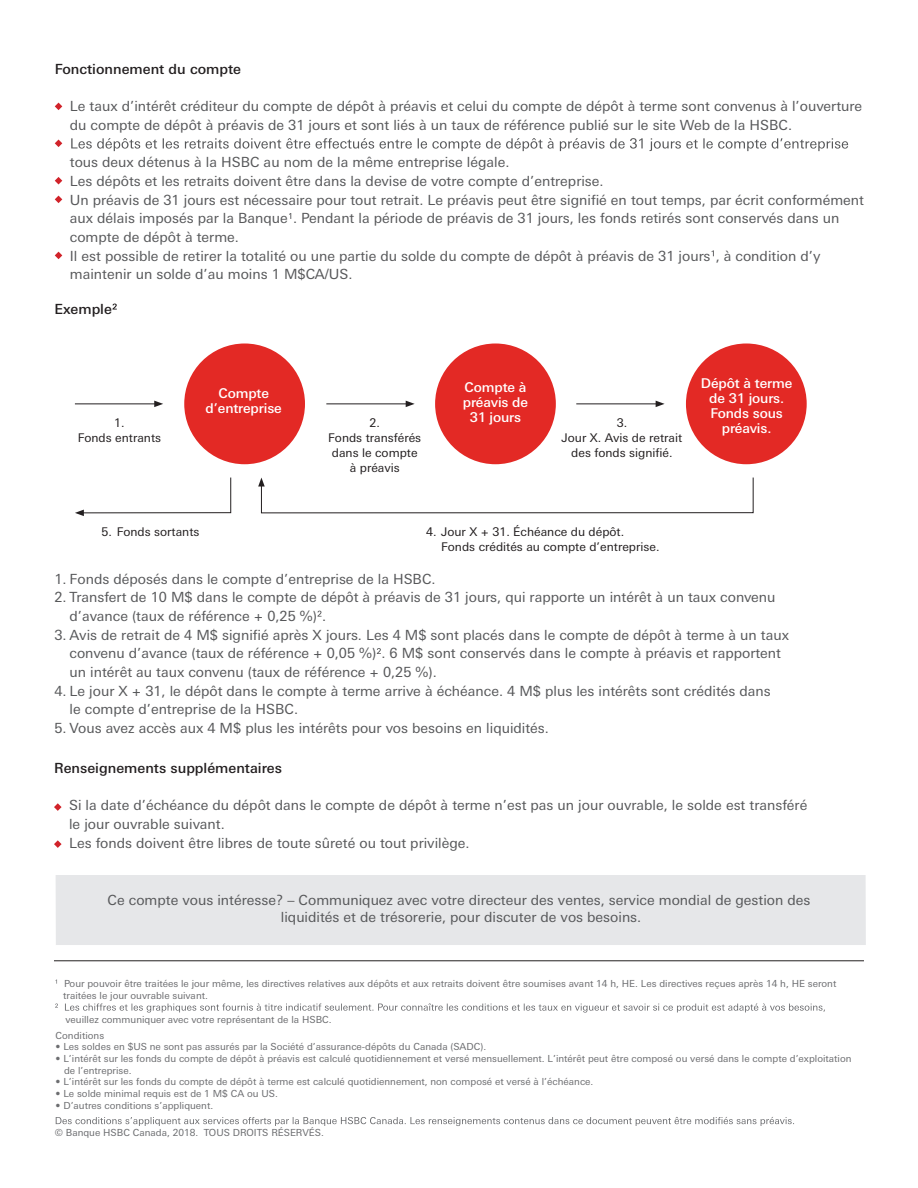
<style>
.page{position:relative;width:918px;height:1188px;background:#fff}
.page>*{position:absolute;margin:0;border:0;box-sizing:border-box;transform-origin:0 0}
.t1{font:13.95px/18.8px "Univers Nextfor HSBC";color:#57585a}
.t2{font:500 13.95px "Univers Nextfor HSBC";color:#231f20}
.t3{font:500 13.5px/15px "Univers Nextfor HSBC";letter-spacing:-.01em;color:#fff;text-align:center}
.t4{font:12px/15px "Univers Nextfor HSBC";color:#231f20;text-align:center}
.t5{font:9.75px/12px "Univers Nextfor HSBC";color:#6c6d70}
.s1{color:#fff}
</style>
<div class="page">
<svg style="left:71px;top:138px;width:777px;height:13px"></svg>
<svg style="left:712px;top:250px;width:2px;height:6px"></svg>
<svg style="left:112px;top:304px;width:5px;height:6px"></svg>
<svg style="left:317px;top:611px;width:5px;height:6px"></svg>
<svg style="left:377px;top:648px;width:4px;height:6px"></svg>
<svg style="left:55px;top:1003px;width:770px;height:10px"></svg>
<svg style="left:56px;top:1117px;width:738px;height:9px"></svg>
<div style="left:184px;top:344px;width:121px;height:120px;background:#e32925;border-radius:50%"></div>
<div style="left:435px;top:344px;width:121px;height:120px;background:#e32925;border-radius:50%"></div>
<div style="left:686px;top:344px;width:121px;height:120px;background:#e32925;border-radius:50%"></div>
<hr style="left:326px;top:404px;width:82px;height:1px;background:#231f20">
<svg style="left:406px;top:401px;width:9px;height:6px"></svg>
<hr style="left:75px;top:404px;width:82px;height:1px;background:#231f20">
<svg style="left:154px;top:401px;width:9px;height:6px"></svg>
<hr style="left:576px;top:404px;width:82px;height:1px;background:#231f20">
<svg style="left:656px;top:401px;width:9px;height:6px"></svg>
<svg style="left:258px;top:477px;width:496px;height:36px"></svg>
<svg style="left:75px;top:477px;width:156px;height:39px"></svg>
<svg style="left:55px;top:103px;width:7px;height:7px"></svg>
<svg style="left:55px;top:140px;width:7px;height:7px"></svg>
<svg style="left:55px;top:177px;width:7px;height:7px"></svg>
<svg style="left:55px;top:196px;width:7px;height:7px"></svg>
<svg style="left:55px;top:252px;width:7px;height:7px"></svg>
<svg style="left:54px;top:803px;width:8px;height:8px"></svg>
<svg style="left:54px;top:840px;width:8px;height:8px"></svg>
<div style="left:56px;top:875px;width:810px;height:70px;background:#e6e7e9"></div>
<hr style="left:54px;top:961px;width:810px;height:1px;background:#231f20">
<p class="t2" style="left:55px;top:59px;width:188px">Fonctionnement du compte</p>
<p class="t1" style="left:70px;top:96px;width:794px;text-indent:-15px"><span class="s1">•</span> Le taux d’intérêt créditeur du compte de dépôt à préavis et celui du compte de dépôt à terme sont convenus à l’ouverture du compte de dépôt à préavis de 31 jours et sont liés à un taux de référence publié sur le site Web de la HSBC.</p>
<p class="t1" style="left:70px;top:152px;width:441px">tous deux détenus à la HSBC au nom de la même entreprise légale.</p>
<p class="t1" style="left:55px;top:171px;width:550px"><span class="s1">•</span> Les dépôts et les retraits doivent être dans la devise de votre compte d’entreprise.</p>
<p class="t1" style="left:70px;top:189px;width:796px;text-indent:-15px"><span class="s1">•</span> Un préavis de 31 jours est nécessaire pour tout retrait. Le préavis peut être signifié en tout temps, par écrit conformément aux délais imposés par la Banque . Pendant la période de préavis de 31 jours, les fonds retirés sont conservés dans un compte de dépôt à terme.</p>
<p class="t1" style="left:70px;top:245px;width:752px;text-indent:-15px"><span class="s1">•</span> Il est possible de retirer la totalité ou une partie du solde du compte de dépôt à préavis de 31 jours , à condition d’y maintenir un solde d’au moins 1 M$CA/US.</p>
<p class="t2" style="left:54px;top:299px;width:59px">Exemple</p>
<p class="t3" style="left:206px;top:385px;width:78px">Compte d’entreprise</p>
<p class="t3" style="left:463px;top:379px;width:67px">Compte à préavis de<br>31 jours</p>
<p class="t3" style="left:701px;top:375px;width:93px">Dépôt à terme de 31 jours.<br>Fonds sous préavis.</p>
<p class="t4" style="left:78px;top:415px;width:85px">1.<br>Fonds entrants</p>
<p class="t4" style="left:562px;top:415px;width:122px">3.<br>Jour X. Avis de retrait des fonds signifié.</p>
<p class="t4" style="left:328px;top:415px;width:95px">2.<br>Fonds transférés dans le compte à préavis</p>
<p class="t4" style="left:102px;top:523px;width:99px">5. Fonds sortants</p>
<p class="t4" style="left:441px;top:523px;width:220px;text-align:left;text-indent:-15px">4. Jour X + 31. Échéance du dépôt.<br>Fonds crédités au compte d’entreprise.</p>
<p class="t1" style="left:54px;top:568px;width:383px">1. Fonds déposés dans le compte d’entreprise de la HSBC.</p>
<p class="t1" style="left:70px;top:587px;width:708px;text-indent:-15px">2. Transfert de 10 M$ dans le compte de dépôt à préavis de 31 jours, qui rapporte un intérêt à un taux convenu d’avance (taux de référence + 0,25 %) .</p>
<p class="t1" style="left:70px;top:624px;width:721px;text-indent:-15px">3. Avis de retrait de 4 M$ signifié après X jours. Les 4 M$ sont placés dans le compte de dépôt à terme à un taux convenu d’avance (taux de référence + 0,05 %) . 6 M$ sont conservés dans le compte à préavis et rapportent un intérêt au taux convenu (taux de référence + 0,25 %).</p>
<p class="t1" style="left:70px;top:680px;width:703px;text-indent:-15px">4. Le jour X + 31, le dépôt dans le compte à terme arrive à échéance. 4 M$ plus les intérêts sont crédités dans le compte d’entreprise de la HSBC.</p>
<p class="t1" style="left:54px;top:718px;width:496px">5. Vous avez accès aux 4 M$ plus les intérêts pour vos besoins en liquidités.</p>
<p class="t2" style="left:54px;top:758px;width:230px">Renseignements supplémentaires</p>
<p class="t1" style="left:69px;top:795px;width:740px;text-indent:-15px"><span class="s1">•</span> Si la date d’échéance du dépôt dans le compte de dépôt à terme n’est pas un jour ouvrable, le solde est transféré le jour ouvrable suivant.</p>
<p class="t1" style="left:54px;top:832px;width:417px"><span class="s1">•</span> Les fonds doivent être libres de toute sûreté ou tout privilège.</p>
<p class="t1" style="left:108px;top:891px;width:704px;line-height:16.8px;text-align:center">Ce compte vous intéresse? – Communiquez avec votre directeur des ventes, service mondial de gestion des liquidités et de trésorerie, pour discuter de vos besoins.</p>
<p class="t5" style="left:63px;top:977px;width:775px">Pour pouvoir être traitées le jour même, les directives relatives aux dépôts et aux retraits doivent être soumises avant 14 h, HE. Les directives reçues après 14 h, HE seront traitées le jour ouvrable suivant.</p>
<p class="t5" style="left:66px;top:1013px;width:268px">veuillez communiquer avec votre représentant de la HSBC.</p>
<p class="t5" style="left:56px;top:1028px;width:50px">Conditions</p>
<p class="t5" style="left:56px;top:1040px;width:432px">• Les soldes en $US ne sont pas assurés par la Société d’assurance-dépôts du Canada (SADC).</p>
<p class="t5" style="left:64px;top:1052px;width:789px;text-indent:-8px">• L’intérêt sur les fonds du compte de dépôt à préavis est calculé quotidiennement et versé mensuellement. L’intérêt peut être composé ou versé dans le compte d’exploitation de l’entreprise.</p>
<p class="t5" style="left:56px;top:1075px;width:539px">• L’intérêt sur les fonds du compte de dépôt à terme est calculé quotidiennement, non composé et versé à l’échéance.</p>
<p class="t5" style="left:56px;top:1087px;width:224px">• Le solde minimal requis est de 1 M$ CA ou US.</p>
<p class="t5" style="left:56px;top:1099px;width:159px">• D’autres conditions s’appliquent.</p>
<p class="t5" style="left:55px;top:1126px;width:271px">© Banque HSBC Canada, 2018. TOUS DROITS RÉSERVÉS.</p>
</div>
